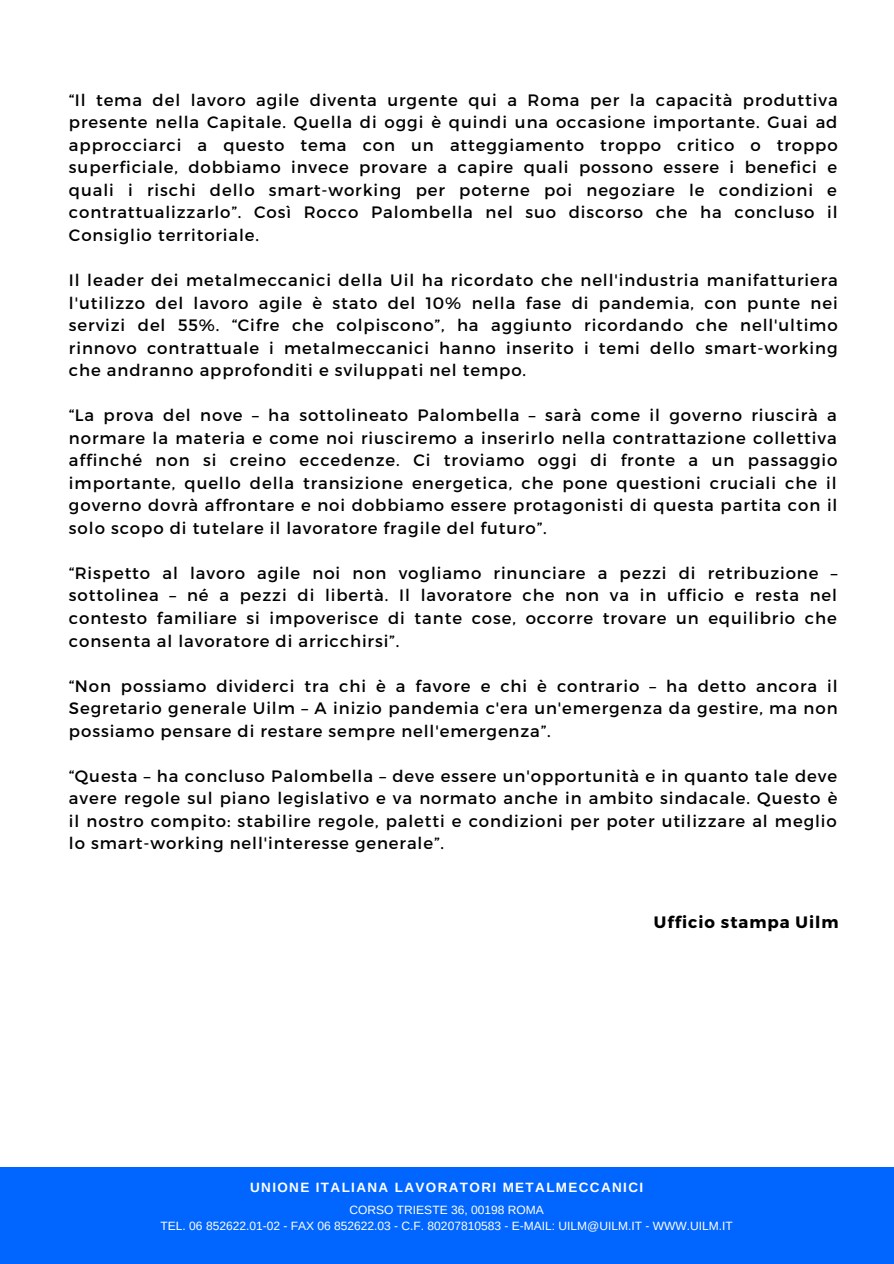
<style>
.page{position:relative;width:894px;height:1264px;background:#fff}
.page>*{position:absolute;margin:0;border:0;box-sizing:border-box;transform-origin:0 0}
.t1{font:16.5px/22.5px "Montserrat";letter-spacing:.055em;color:#000;text-align:justify}
.t2{font:700 16.5px "Montserrat";letter-spacing:.06em;color:#000}
.t3{font:700 13.5px "Arimo";letter-spacing:.1em;color:#fff}
.t4{font:12px "Arimo";color:#fff}
</style>
<div class="page">
<div style="left:0;top:1166px;width:893px;height:97px;background:#06f"></div>
<p class="t1" style="left:69px;top:88px;width:770px">“Il tema del lavoro agile diventa urgente qui a Roma per la capacità produttiva presente nella Capitale. Quella di oggi è quindi una occasione importante. Guai ad approcciarci a questo tema con un atteggiamento troppo critico o troppo superficiale, dobbiamo invece provare a capire quali possono essere i benefici e quali i rischi dello smart-working per poterne poi negoziare le condizioni e contrattualizzarlo”. Così Rocco Palombella nel suo discorso che ha concluso il Consiglio territoriale.</p>
<p class="t1" style="left:69px;top:268px;width:770px">Il leader dei metalmeccanici della Uil ha ricordato che nell'industria manifatturiera l'utilizzo del lavoro agile è stato del 10% nella fase di pandemia, con punte nei servizi del 55%. “Cifre che colpiscono”, ha aggiunto ricordando che nell'ultimo rinnovo contrattuale i metalmeccanici hanno inserito i temi dello smart-working che andranno approfonditi e sviluppati nel tempo.</p>
<p class="t1" style="left:69px;top:403px;width:769px">“La prova del nove – ha sottolineato Palombella – sarà come il governo riuscirà a normare la materia e come noi riusciremo a inserirlo nella contrattazione collettiva affinché non si creino eccedenze. Ci troviamo oggi di fronte a un passaggio importante, quello della transizione energetica, che pone questioni cruciali che il governo dovrà affrontare e noi dobbiamo essere protagonisti di questa partita con il solo scopo di tutelare il lavoratore fragile del futuro”.</p>
<p class="t1" style="left:69px;top:561px;width:769px">“Rispetto al lavoro agile noi non vogliamo rinunciare a pezzi di retribuzione – sottolinea – né a pezzi di libertà. Il lavoratore che non va in ufficio e resta nel contesto familiare si impoverisce di tante cose, occorre trovare un equilibrio che consenta al lavoratore di arricchirsi”.</p>
<p class="t1" style="left:69px;top:673px;width:769px">“Non possiamo dividerci tra chi è a favore e chi è contrario – ha detto ancora il Segretario generale Uilm – A inizio pandemia c'era un'emergenza da gestire, ma non possiamo pensare di restare sempre nell'emergenza”.</p>
<p class="t1" style="left:69px;top:763px;width:769px">“Questa – ha concluso Palombella – deve essere un'opportunità e in quanto tale deve avere regole sul piano legislativo e va normato anche in ambito sindacale. Questo è il nostro compito: stabilire regole, paletti e condizioni per poter utilizzare al meglio lo smart-working nell'interesse generale”.</p>
<p class="t2" style="left:653px;top:911px;width:186px">Ufficio stampa Uilm</p>
<p class="t3" style="left:250px;top:1180px;width:394px">UNIONE ITALIANA LAVORATORI METALMECCANICI</p>
<p class="t4" style="left:349px;top:1203px;width:196px">CORSO TRIESTE 36, 00198 ROMA</p>
<p class="t4" style="left:160px;top:1218px;width:573px">TEL. 06 852622.01-02 - FAX 06 852622.03 - C.F. 80207810583 - E-MAIL: UILM@UILM.IT - WWW.UILM.IT</p>
</div>
